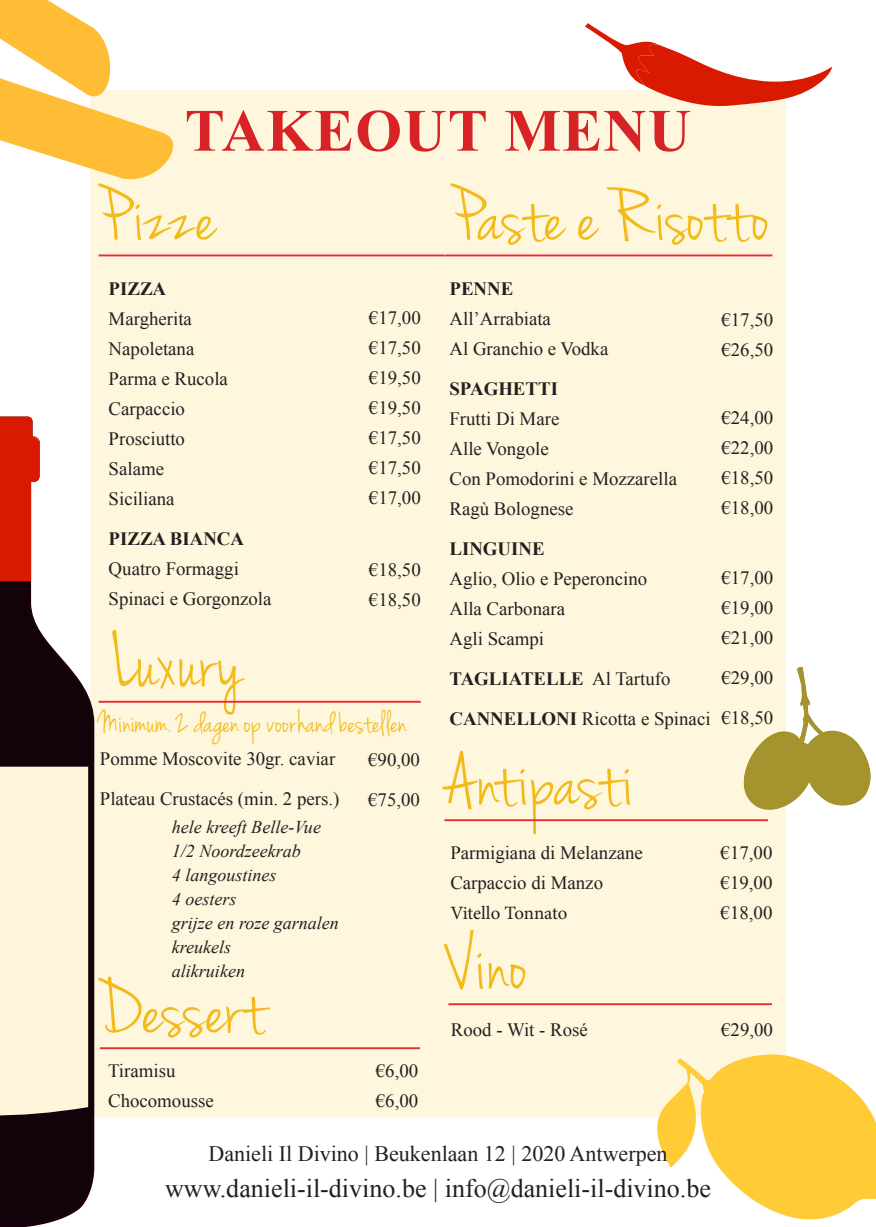
<style>
.page{position:relative;width:876px;height:1227px;background:#fff}
.page>*{position:absolute;margin:0;border:0;box-sizing:border-box;transform-origin:0 0}
.t1{font:81px "Jenna Sue";color:#f3bb19}
.t2{font:700 60px "Times New Roman";letter-spacing:.02em;color:#d82326}
.t3{font:32px "Jenna Sue";color:#f3bb19}
.t4{font:26px "Times New Roman";color:#231f20}
.t5{font:22px "Times New Roman";color:#231f20}
.t6{font:18.8px "Times New Roman";color:#231f20}
.t7{font:700 18.8px "Times New Roman";color:#231f20}
.t8{font:18.8px "Minion Pro";letter-spacing:-.005em;color:#231f20}
.t9{font:italic 18px "Times New Roman";color:#231f20}
.s1{font-weight:400}
.s2{font-weight:700}
</style>
<div class="page">
<div style="left:90px;top:90px;width:695px;height:1026px;background:#fef6dd"></div>
<svg style="left:639px;top:1051px;width:236px;height:169px"></svg>
<svg style="left:0;top:703px;width:94px;height:524px;background:#38202b"></svg>
<svg style="left:0;top:581px;width:91px;height:645px;fill:#12030a"></svg>
<div style="left:0;top:766px;width:88px;height:353px;background:#fff5db"></div>
<svg style="left:0;top:416px;width:40px;height:165px;background:#de3e29"></svg>
<img style="left:815px;top:730px;width:55px;height:75px">
<svg style="left:810px;top:703px;width:18px;height:42px"></svg>
<img style="left:797px;top:667px;width:13px;height:64px">
<img style="left:743px;top:731px;width:72px;height:79px">
<svg style="left:0;top:0;width:174px;height:180px"></svg>
<svg style="left:585px;top:23px;width:246px;height:86px"></svg>
<hr style="left:99px;top:254px;width:345px;height:2px;background:#ee2833">
<hr style="left:445px;top:254px;width:327px;height:2px;background:#ee2833">
<hr style="left:444px;top:819px;width:323px;height:2px;background:#ee2833">
<hr style="left:100px;top:1047px;width:320px;height:2px;background:#ee2833">
<hr style="left:99px;top:701px;width:321px;height:1px;background:#ee2833">
<hr style="left:448px;top:1003px;width:323px;height:2px;background:#ee2833">
<p class="t2" style="left:185px;top:89px;width:508px">TAKEOUT MENU</p>
<p class="t1" style="left:99px;top:170px;width:119px">Pizze</p>
<p class="t1" style="left:451px;top:170px;width:319px">Paste e Risotto</p>
<p class="t7" style="left:449px;top:276px;width:65px">PENNE</p>
<p class="t6" style="left:449px;top:306px;width:103px">All’Arrabiata</p>
<p class="t6" style="left:449px;top:336px;width:160px">Al Granchio e Vodka</p>
<p class="t7" style="left:449px;top:376px;width:110px">SPAGHETTI</p>
<p class="t6" style="left:449px;top:406px;width:111px">Frutti Di Mare</p>
<p class="t6" style="left:449px;top:436px;width:101px">Alle Vongole</p>
<p class="t6" style="left:449px;top:466px;width:229px">Con Pomodorini e Mozzarella</p>
<p class="t6" style="left:449px;top:496px;width:125px">Ragù Bolognese</p>
<p class="t7" style="left:449px;top:536px;width:97px">LINGUINE</p>
<p class="t6" style="left:449px;top:566px;width:199px">Aglio, Olio e Peperoncino</p>
<p class="t6" style="left:449px;top:596px;width:117px">Alla Carbonara</p>
<p class="t6" style="left:449px;top:626px;width:96px">Agli Scampi</p>
<p class="t7" style="left:449px;top:666px;width:222px">TAGLIATELLE <span class="s1">Al Tartufo</span></p>
<p class="t6" style="left:449px;top:706px;width:262px"><span class="s2">CANNELLONI</span> Ricotta e Spinaci</p>
<p class="t7" style="left:109px;top:276px;width:59px">PIZZA</p>
<p class="t6" style="left:109px;top:306px;width:85px">Margherita</p>
<p class="t6" style="left:109px;top:336px;width:87px">Napoletana</p>
<p class="t6" style="left:109px;top:366px;width:121px">Parma e Rucola</p>
<p class="t6" style="left:109px;top:396px;width:78px">Carpaccio</p>
<p class="t6" style="left:109px;top:426px;width:78px">Prosciutto</p>
<p class="t6" style="left:109px;top:456px;width:57px">Salame</p>
<p class="t6" style="left:109px;top:486px;width:67px">Siciliana</p>
<p class="t7" style="left:109px;top:526px;width:137px">PIZZA BIANCA</p>
<p class="t6" style="left:109px;top:556px;width:132px">Quatro Formaggi</p>
<p class="t6" style="left:109px;top:586px;width:164px">Spinaci e Gorgonzola</p>
<p class="t6" style="left:369px;top:305px;width:53px">€17,00</p>
<p class="t6" style="left:369px;top:335px;width:53px">€17,50</p>
<p class="t6" style="left:369px;top:365px;width:53px">€19,50</p>
<p class="t6" style="left:369px;top:395px;width:53px">€19,50</p>
<p class="t6" style="left:369px;top:425px;width:53px">€17,50</p>
<p class="t6" style="left:369px;top:455px;width:53px">€17,50</p>
<p class="t6" style="left:369px;top:485px;width:53px">€17,00</p>
<p class="t6" style="left:721px;top:307px;width:53px">€17,50</p>
<p class="t6" style="left:721px;top:337px;width:53px">€26,50</p>
<p class="t6" style="left:721px;top:405px;width:53px">€24,00</p>
<p class="t6" style="left:721px;top:435px;width:53px">€22,00</p>
<p class="t6" style="left:721px;top:465px;width:53px">€18,50</p>
<p class="t6" style="left:721px;top:495px;width:53px">€18,00</p>
<p class="t6" style="left:369px;top:557px;width:53px">€18,50</p>
<p class="t6" style="left:369px;top:587px;width:53px">€18,50</p>
<p class="t6" style="left:721px;top:565px;width:53px">€17,00</p>
<p class="t6" style="left:721px;top:595px;width:53px">€19,00</p>
<p class="t6" style="left:721px;top:625px;width:53px">€21,00</p>
<p class="t6" style="left:721px;top:665px;width:53px">€29,00</p>
<p class="t6" style="left:721px;top:705px;width:53px">€18,50</p>
<p class="t1" style="left:111px;top:616px;width:133px">Luxury</p>
<p class="t3" style="left:99px;top:704px;width:309px">Minimum. 2 dagen op voorhand bestellen</p>
<p class="t6" style="left:100px;top:746px;width:237px">Pomme Moscovite 30gr. caviar</p>
<p class="t6" style="left:100px;top:786px;width:241px">Plateau Crustacés (min. 2 pers.)</p>
<p class="t9" style="left:172px;top:815px;width:150px">hele kreeft Belle-Vue</p>
<p class="t9" style="left:172px;top:839px;width:130px">1/2 Noordzeekrab</p>
<p class="t9" style="left:172px;top:863px;width:106px">4 langoustines</p>
<p class="t9" style="left:172px;top:887px;width:66px">4 oesters</p>
<p class="t9" style="left:172px;top:911px;width:168px">grijze en roze garnalen</p>
<p class="t9" style="left:172px;top:935px;width:61px">kreukels</p>
<p class="t9" style="left:172px;top:959px;width:74px">alikruiken</p>
<p class="t1" style="left:444px;top:734px;width:190px">Antipasti</p>
<p class="t6" style="left:450px;top:839px;width:194px">Parmigiana di Melanzane</p>
<p class="t6" style="left:450px;top:869px;width:154px">Carpaccio di Manzo</p>
<p class="t8" style="left:450px;top:900px;width:118px">Vitello Tonnato</p>
<p class="t6" style="left:368px;top:747px;width:53px">€90,00</p>
<p class="t6" style="left:368px;top:787px;width:53px">€75,00</p>
<p class="t6" style="left:720px;top:839px;width:53px">€17,00</p>
<p class="t6" style="left:720px;top:869px;width:53px">€19,00</p>
<p class="t6" style="left:720px;top:899px;width:53px">€18,00</p>
<p class="t1" style="left:448px;top:918px;width:80px">Vino</p>
<p class="t6" style="left:450px;top:1016px;width:138px">Rood - Wit - Rosé</p>
<p class="t6" style="left:720px;top:1016px;width:53px">€29,00</p>
<p class="t1" style="left:96px;top:962px;width:170px">Dessert</p>
<p class="t6" style="left:108px;top:1057px;width:69px">Tiramisu</p>
<p class="t6" style="left:108px;top:1087px;width:107px">Chocomousse</p>
<p class="t6" style="left:375px;top:1057px;width:44px">€6,00</p>
<p class="t6" style="left:375px;top:1087px;width:44px">€6,00</p>
<p class="t5" style="left:208px;top:1139px;width:460px">Danieli Il Divino | Beukenlaan 12 | 2020 Antwerpen</p>
<p class="t4" style="left:165px;top:1170px;width:547px">www.danieli-il-divino.be | info@danieli-il-divino.be</p>
</div>
